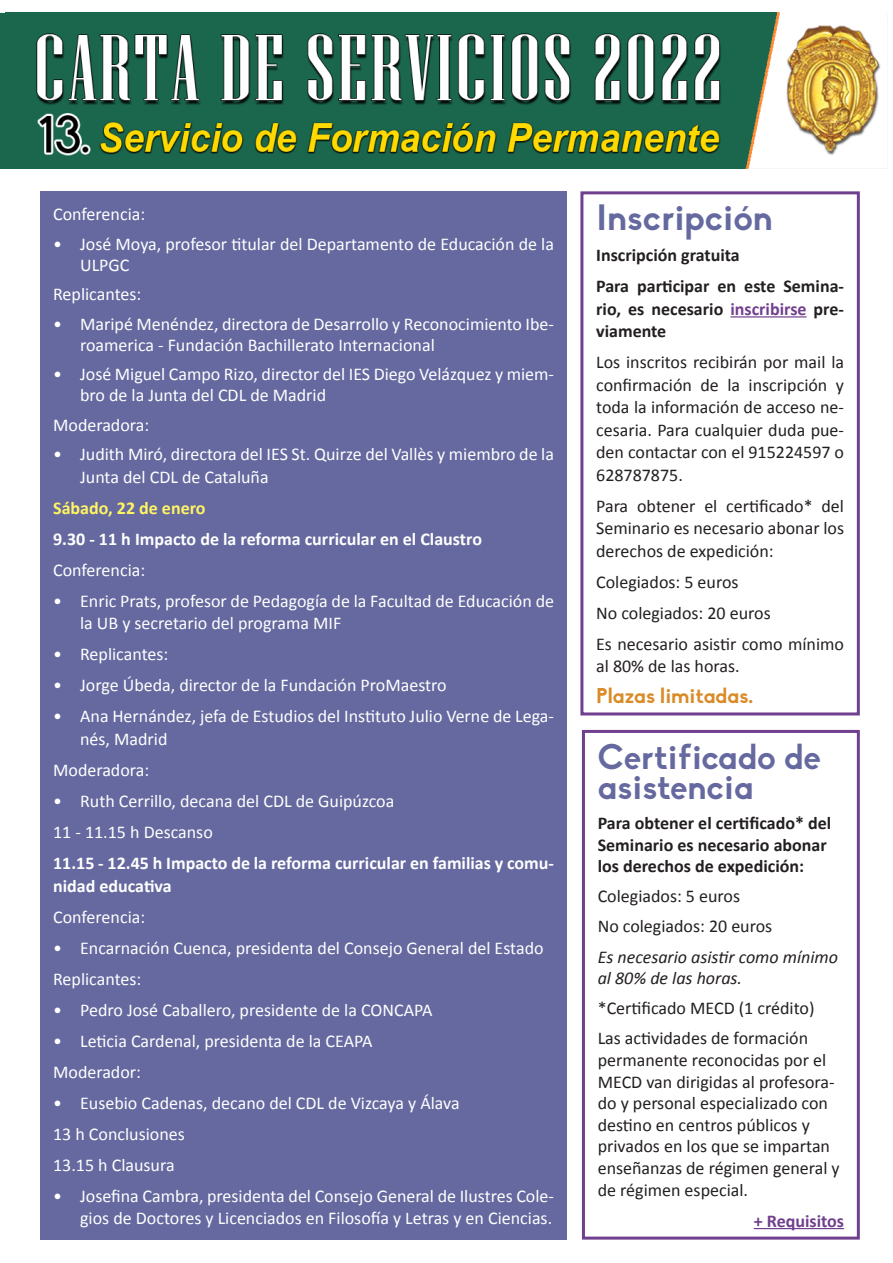
<style>
.page{position:relative;width:893px;height:1263px;background:#fff}
.page>*{position:absolute;margin:0;border:0;box-sizing:border-box;transform-origin:0 0}
.t1{font:700 36px "Biko";color:#65699f}
.t2{font:700 34.5px/30px "Biko";color:#65699f}
.t3{font:700 21px "Biko";letter-spacing:.005em;color:#d98b28}
.t4{font:18px/22.5px "Calibri";color:#fff}
.t5{font:18px/22.5px "Calibri";color:#231f20;text-align:justify}
.t6{font:700 18px/22.5px "Calibri";color:#231f20;text-align:justify}
.t7{font:700 18px/22.5px "Calibri";color:#fff}
.t8{font:italic 18px/21.6px "Calibri";color:#231f20}
.t9{font:700 18px "Calibri";color:#fff463}
.t10{font:700 18px "Calibri";color:#703f8d}
.s1{color:#703f8d}
</style>
<div class="page">
<img style="left:5px;top:13px;width:883px;height:156px">
<div style="left:40px;top:191px;width:527px;height:1048px;background:#65699f"></div>
<hr style="left:730px;top:316px;width:77px;height:1px;background:#703f8d">
<div style="left:580px;top:191px;width:280px;height:524px;border:3px solid #703f8d"></div>
<hr style="left:754px;top:1228px;width:90px;height:1px;background:#703f8d">
<div style="left:582px;top:730px;width:278px;height:509px;border:3px solid #703f8d"></div>
<p class="t4" style="left:53px;top:203px;width:94px">Conferencia:</p>
<p class="t4" style="left:80px;top:233px;width:475px;line-height:21px;text-indent:-27px">• José Moya, profesor titular del Departamento de Educación de la<br>ULPGC</p>
<p class="t4" style="left:53px;top:283px;width:90px">Replicantes:</p>
<p class="t4" style="left:80px;top:313px;width:475px;line-height:21px;text-indent:-27px">• Maripé Menéndez, directora de Desarrollo y Reconocimiento Ibe&shy;roamerica - Fundación Bachillerato Internacional</p>
<p class="t4" style="left:80px;top:364px;width:475px;line-height:21px;text-indent:-27px">• José Miguel Campo Rizo, director del IES Diego Velázquez y miem&shy;bro de la Junta del CDL de Madrid</p>
<p class="t4" style="left:53px;top:414px;width:98px">Moderadora:</p>
<p class="t4" style="left:80px;top:443px;width:475px;text-indent:-27px">• Judith Miró, directora del IES St. Quirze del Vallès y miembro de la<br>Junta del CDL de Cataluña</p>
<p class="t9" style="left:53px;top:496px;width:154px">Sábado, 22 de enero</p>
<p class="t7" style="left:53px;top:528px;width:430px">9.30 - 11 h Impacto de la reforma curricular en el Claustro</p>
<p class="t4" style="left:53px;top:559px;width:94px">Conferencia:</p>
<p class="t4" style="left:80px;top:590px;width:475px;text-indent:-27px">• Enric Prats, profesor de Pedagogía de la Facultad de Educación de la UB y secretario del programa MIF</p>
<p class="t4" style="left:53px;top:643px;width:117px">• Replicantes:</p>
<p class="t4" style="left:53px;top:674px;width:395px">• Jorge Úbeda, director de la Fundación ProMaestro</p>
<p class="t4" style="left:80px;top:705px;width:475px;text-indent:-27px">• Ana Hernández, jefa de Estudios del Instituto Julio Verne de Lega&shy;nés, Madrid</p>
<p class="t4" style="left:53px;top:759px;width:98px">Moderadora:</p>
<p class="t4" style="left:53px;top:790px;width:343px">• Ruth Cerrillo, decana del CDL de Guipúzcoa</p>
<p class="t4" style="left:53px;top:821px;width:161px">11 - 11.15 h Descanso</p>
<p class="t7" style="left:53px;top:852px;width:502px">11.15 - 12.45 h Impacto de la reforma curricular en familias y comu&shy;nidad educativa</p>
<p class="t4" style="left:53px;top:905px;width:94px">Conferencia:</p>
<p class="t4" style="left:53px;top:936px;width:492px">• Encarnación Cuenca, presidenta del Consejo General del Estado</p>
<p class="t4" style="left:53px;top:967px;width:90px">Replicantes:</p>
<p class="t4" style="left:53px;top:998px;width:381px">• Pedro José Caballero, presidente de la CONCAPA</p>
<p class="t4" style="left:53px;top:1029px;width:321px">• Leticia Cardenal, presidenta de la CEAPA</p>
<p class="t4" style="left:53px;top:1060px;width:89px">Moderador:</p>
<p class="t4" style="left:53px;top:1091px;width:408px">• Eusebio Cadenas, decano del CDL de Vizcaya y Álava</p>
<p class="t4" style="left:53px;top:1122px;width:133px">13 h Conclusiones</p>
<p class="t4" style="left:53px;top:1153px;width:123px">13.15 h Clausura</p>
<p class="t4" style="left:53px;top:1184px;width:502px;text-align:right">• Josefina Cambra, presidenta del Consejo General de Ilustres Cole&shy;gios de Doctores y Licenciados en Filosofía y Letras y en Ciencias.</p>
<p class="t1" style="left:596px;top:196px;width:178px">Inscripción</p>
<p class="t6" style="left:596px;top:244px;width:145px">Inscripción gratuita</p>
<p class="t6" style="left:596px;top:275px;width:249px">Para participar en este Semina&shy;rio, es necesario <span class="s1">inscribirse</span> pre&shy;viamente</p>
<p class="t5" style="left:596px;top:351px;width:249px">Los inscritos recibirán por mail la confirmación de la inscripción y toda la información de acceso ne&shy;cesaria. Para cualquier duda pue&shy;den contactar con el 915224597 o 628787875.</p>
<p class="t5" style="left:596px;top:495px;width:249px">Para obtener el certificado* del Seminario es necesario abonar los derechos de expedición:</p>
<p class="t5" style="left:596px;top:571px;width:144px">Colegiados: 5 euros</p>
<p class="t5" style="left:596px;top:602px;width:176px">No colegiados: 20 euros</p>
<p class="t5" style="left:596px;top:633px;width:249px">Es necesario asistir como mínimo al 80% de las horas.</p>
<p class="t3" style="left:596px;top:683px;width:159px">Plazas limitadas.</p>
<p class="t2" style="left:598px;top:742px;width:225px">Certificado de asistencia</p>
<p class="t6" style="left:598px;top:812px;width:235px;line-height:21.6px;text-align:left">Para obtener el certificado* del<br>Seminario es necesario abonar los derechos de expedición:</p>
<p class="t5" style="left:598px;top:885px;width:144px">Colegiados: 5 euros</p>
<p class="t5" style="left:598px;top:915px;width:176px">No colegiados: 20 euros</p>
<p class="t8" style="left:598px;top:945px;width:242px">Es necesario asistir como mínimo al 80% de las horas.</p>
<p class="t5" style="left:598px;top:997px;width:218px">*Certificado MECD (1 crédito)</p>
<p class="t5" style="left:598px;top:1027px;width:243px;line-height:21.6px;text-align:left">Las actividades de formación permanente reconocidas por el<br>MECD van dirigidas al profesora&shy;do y personal especializado con destino en centros públicos y privados en los que se impartan enseñanzas de régimen general y de régimen especial.</p>
<p class="t10" style="left:754px;top:1209px;width:92px">+ Requisitos</p>
</div>
